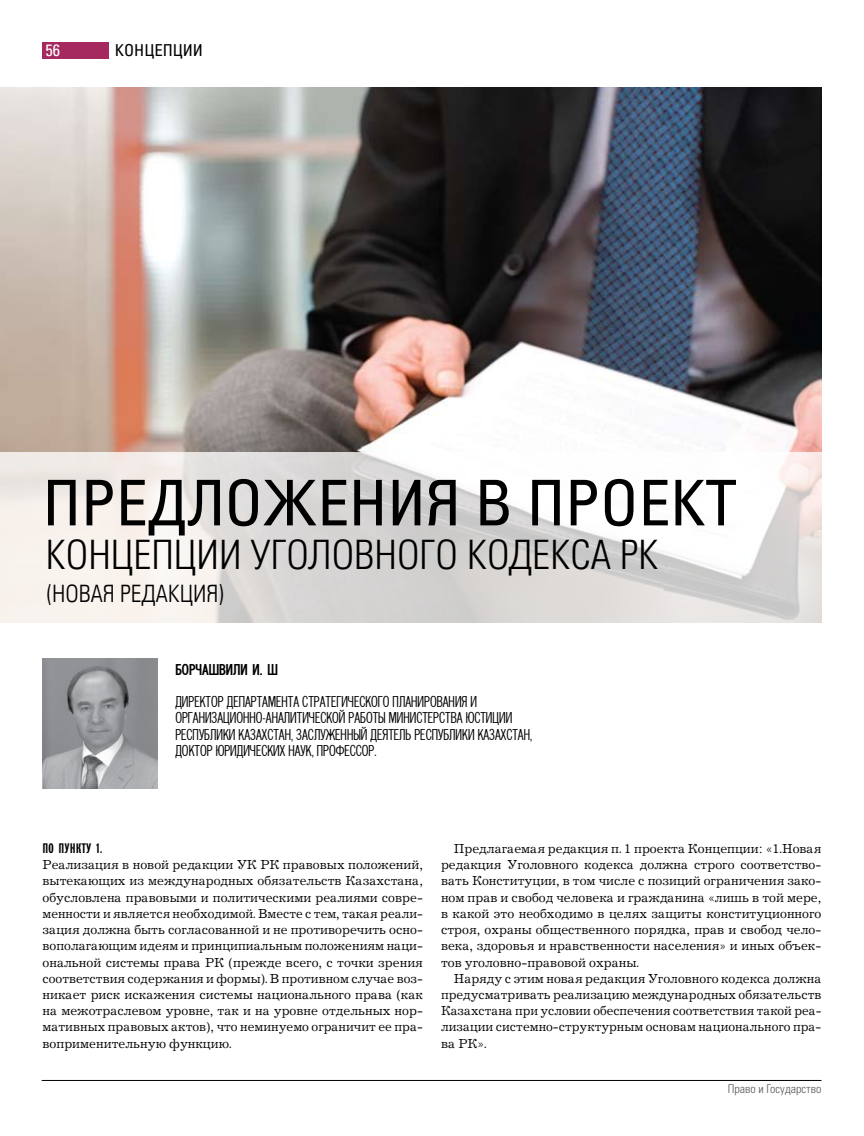
<style>
.page{position:relative;width:864px;height:1136px;background:#fff}
.page>*{position:absolute;margin:0;border:0;box-sizing:border-box;transform-origin:0 0}
.t1{font:63px "Partner Condensed";color:#000}
.t2{font:300 condensed 40.5px "Partner";color:#000}
.t3{font:24px "Partner Light Condensed kaz";color:#000}
.t4{font:16.5px "Partner Condensed kaz";color:#000}
.t5{font:16.5px "Partner Condensed";color:#fff}
.t6{font:13.5px/16.2px "GP Regular Kaz";color:#000;text-align:justify}
.t7{font:13.5px/16.2px "News Condensed";color:#000}
.t8{font:700 13.5px "News Condensed";color:#000}
.t9{font:13.5px "Gpnews Kaz";color:#000}
.t10{font:300 condensed 12px "Partner";color:#58595b}
</style>
<div class="page">
<div style="left:43px;top:43px;width:66px;height:16px;background:#a5295f"></div>
<hr style="left:42px;top:1080px;width:779px;height:1px;background:#000">
<img style="left:0;top:87px;width:821px;height:365px">
<svg style="left:0;top:452px;width:822px;height:171px"></svg>
<img style="left:42px;top:658px;width:115px;height:130px">
<p class="t5" style="left:46px;top:41px;width:16px">56</p>
<p class="t4" style="left:115px;top:41px;width:90px">Концепции</p>
<h1 class="t1" style="left:43px;top:466px;width:77px">ПРЕДЛОЖЕНИЯ</h1>
<h1 class="t1" style="left:474px;top:466px;width:261px">В ПРОЕКТ</h1>
<h2 class="t2" style="left:45px;top:531px;width:22px">КОНЦЕ</h2>
<h2 class="t2" style="left:151px;top:531px;width:45px">ПЦИИ</h2>
<h2 class="t2" style="left:250px;top:531px;width:59px">УГОЛОВНО</h2>
<h2 class="t2" style="left:419px;top:531px;width:69px">ГО КОДЕКСА</h2>
<h2 class="t2" style="left:619px;top:531px;width:19px">РК</h2>
<h3 class="t3" style="left:47px;top:579px;width:178px">(НОВАЯ РЕДАКЦИЯ)</h3>
<p class="t8" style="left:175px;top:661px;width:103px">Борчашвили И. Ш</p>
<p class="t7" style="left:175px;top:693px;width:358px">Директор Департамента стратегического планирования и организационно-аналитической работы Министерства юстиции Республики Казахстан, Заслуженный деятель Республики Казахстан, доктор юридических наук, профессор.</p>
<p class="t9" style="left:43px;top:840px;width:23px">По пункту</p>
<p class="t9" style="left:96px;top:840px;width:8px">1.</p>
<p class="t6" style="left:43px;top:857px;width:382px">Реализация в новой редакции УК РК правовых положений, вытекающих из международных обязательств Казахстана, обусловлена правовыми и политическими реалиями совре&shy;менности и является необходимой. Вместе с тем, такая реали&shy;зация должна быть согласованной и не противоречить осно&shy;вополагающим идеям и принципиальным положениям наци&shy;ональной системы права РК (прежде всего, с точки зрения соответствия содержания и формы). В противном случае воз&shy;никает риск искажения системы национального права (как на межотраслевом уровне, так и на уровне отдельных нор&shy;мативных правовых актов), что неминуемо ограничит ее пра&shy;воприменительную функцию.</p>
<p class="t6" style="left:441px;top:841px;width:382px;text-indent:13px">Предлагаемая редакция п. 1 проекта Концепции: «1.Новая редакция Уголовного кодекса должна строго соответство&shy;вать Конституции, в том числе с позиций ограничения зако&shy;ном прав и свобод человека и гражданина «лишь в той мере, в какой это необходимо в целях защиты конституционного строя, охраны общественного порядка, прав и свобод чело&shy;века, здоровья и нравственности населения» и иных объек&shy;тов уголовно-правовой охраны.</p>
<p class="t6" style="left:441px;top:970px;width:382px;text-indent:13px">Наряду с этим новая редакция Уголовного кодекса должна предусматривать реализацию международных обязательств Казахстана при условии обеспечения соответствия такой реа&shy;лизации системно-структурным основам национального пра&shy;ва РК».</p>
<p class="t10" style="left:727px;top:1081px;width:95px">Право и Государство</p>
</div>
